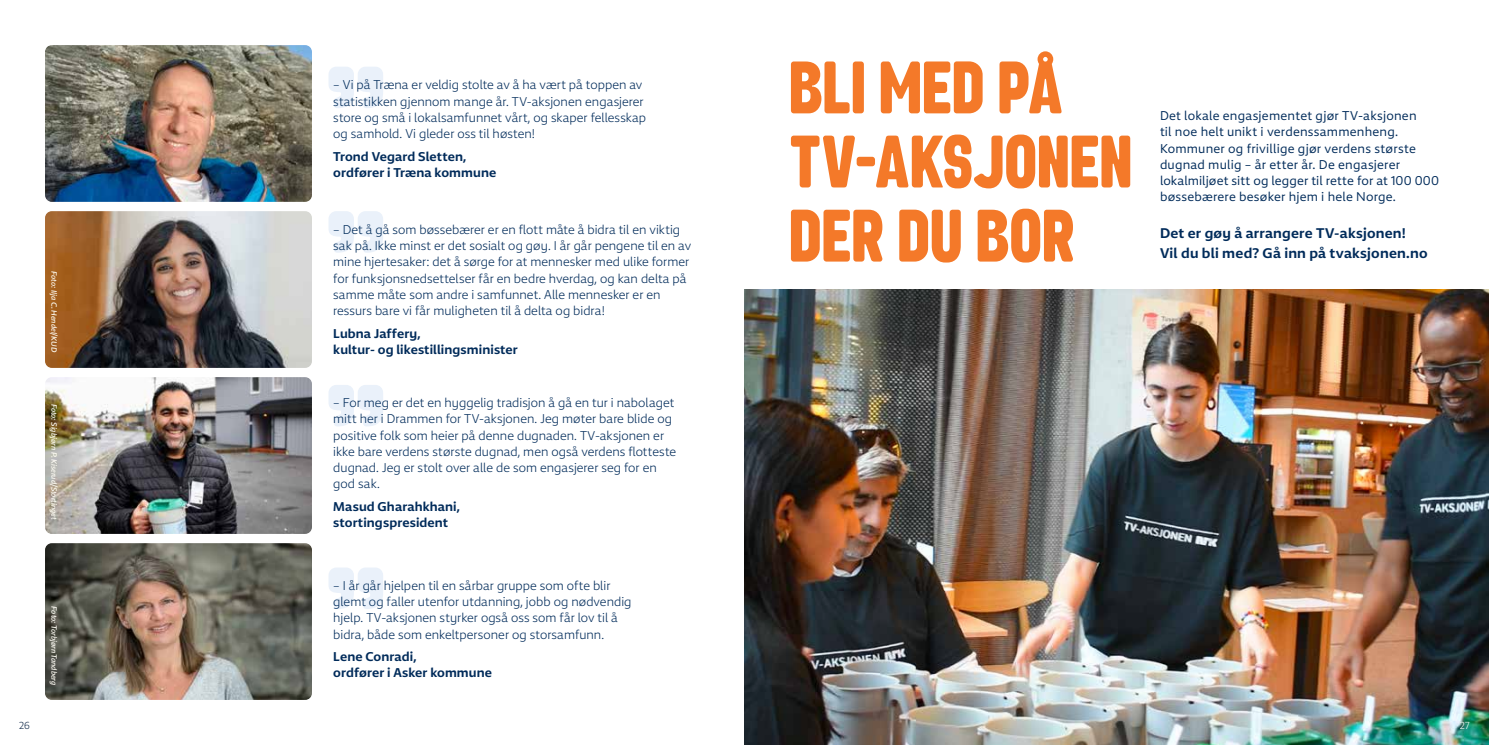
<style>
.page{position:relative;width:1489px;height:745px;background:#fff}
.page>*{position:absolute;margin:0;border:0;box-sizing:border-box;transform-origin:0 0}
.t1{font:74px/74px "Stribe Basic";letter-spacing:.01em;color:#f47929}
.t2{font:700 13.75px/20px "NRK Sans";letter-spacing:.015em;color:#002b5a}
.t3{font:300 12.5px/16.2px "NRK Sans";letter-spacing:.005em;color:#002b5a}
.t4{font:12.5px/16.2px "NRK Sans";letter-spacing:.015em;color:#002b5a}
.t5{font:700 12.5px/16.2px "NRK Sans";letter-spacing:.01em;color:#002b5a}
.t6{font:300 10px "NRK Sans";color:#0a2343}
.t7{font:300 10px "NRK Sans";color:#fff}
.t8{font:italic 500 7.5px "NRK Sans";color:#fffdf5}
</style>
<div class="page">
<img style="left:744px;top:289px;width:744px;height:455px">
<img style="left:45px;top:45px;width:267px;height:157px">
<img style="left:45px;top:211px;width:267px;height:156px">
<img style="left:45px;top:377px;width:267px;height:156px">
<img style="left:45px;top:543px;width:267px;height:156px">
<svg style="left:328px;top:67px;width:55px;height:41px"></svg>
<svg style="left:328px;top:211px;width:55px;height:41px"></svg>
<svg style="left:328px;top:385px;width:55px;height:41px"></svg>
<svg style="left:328px;top:568px;width:55px;height:40px"></svg>
<p class="t8" style="left:59px;top:271px;width:82px;rotate:90deg">Foto: Ilja C. Hendel/KUD</p>
<p class="t8" style="left:59px;top:403px;width:118px;rotate:90deg">Foto: Sigbjørn P. Kiserud/Stortinget</p>
<p class="t8" style="left:59px;top:606px;width:80px;rotate:90deg">Foto: Torbjørn Tandberg</p>
<p class="t3" style="left:333px;top:77px;width:314px">– Vi på Træna er veldig stolte av å ha vært på toppen av statistikken gjennom mange år. TV-aksjonen engasjerer store og små i lokalsamfunnet vårt, og skaper fellesskap og samhold. Vi gleder oss til høsten!</p>
<p class="t5" style="left:333px;top:148px;width:165px">Trond Vegard Sletten, ordfører i Træna kommune</p>
<p class="t3" style="left:333px;top:221px;width:359px">– Det å gå som bøssebærer er en flott måte å bidra til en viktig sak på. Ikke minst er det sosialt og gøy. I år går pengene til en av mine hjertesaker: det å sørge for at mennesker med ulike former for funksjonsnedsettelser får en bedre hverdag, og kan delta på samme måte som andre i samfunnet. Alle mennesker er en ressurs bare vi får muligheten til å delta og bidra!</p>
<p class="t5" style="left:333px;top:325px;width:186px">Lubna Jaffery,<br>kultur- og likestillingsminister</p>
<p class="t3" style="left:333px;top:394px;width:344px">– For meg er det en hyggelig tradisjon å gå en tur i nabolaget mitt her i Drammen for TV-aksjonen. Jeg møter bare blide og positive folk som heier på denne dugnaden. TV-aksjonen er ikke bare verdens største dugnad, men også verdens flotteste dugnad. Jeg er stolt over alle de som engasjerer seg for en god sak.</p>
<p class="t5" style="left:333px;top:498px;width:128px">Masud Gharahkhani, stortingspresident</p>
<p class="t3" style="left:333px;top:576px;width:300px">– I år går hjelpen til en sårbar gruppe som ofte blir glemt og faller utenfor utdanning, jobb og nødvendig hjelp. TV-aksjonen styrker også oss som får lov til å bidra, både som enkeltpersoner og storsamfunn.</p>
<p class="t5" style="left:333px;top:648px;width:160px">Lene Conradi,<br>ordfører i Asker kommune</p>
<h1 class="t1" style="left:789px;top:50px;width:343px">BLI MED PÅ<br>TV-AKSJONEN</h1>
<h1 class="t1" style="left:789px;top:198px;width:286px">DER DU BOR</h1>
<p class="t4" style="left:1159px;top:107px;width:280px">Det lokale engasjementet gjør TV-aksjonen<br>til noe helt unikt i verdenssammenheng.<br>Kommuner og frivillige gjør verdens største dugnad mulig – år etter år. De engasjerer lokalmiljøet sitt og legger til rette for at 100 000 bøssebærere besøker hjem i hele Norge.</p>
<p class="t2" style="left:1159px;top:223px;width:269px">Det er gøy å arrangere TV-aksjonen!<br>Vil du bli med? Gå inn på tvaksjonen.no</p>
<p class="t6" style="left:19px;top:718px;width:12px">26</p>
<p class="t7" style="left:1459px;top:718px;width:11px">27</p>
</div>
